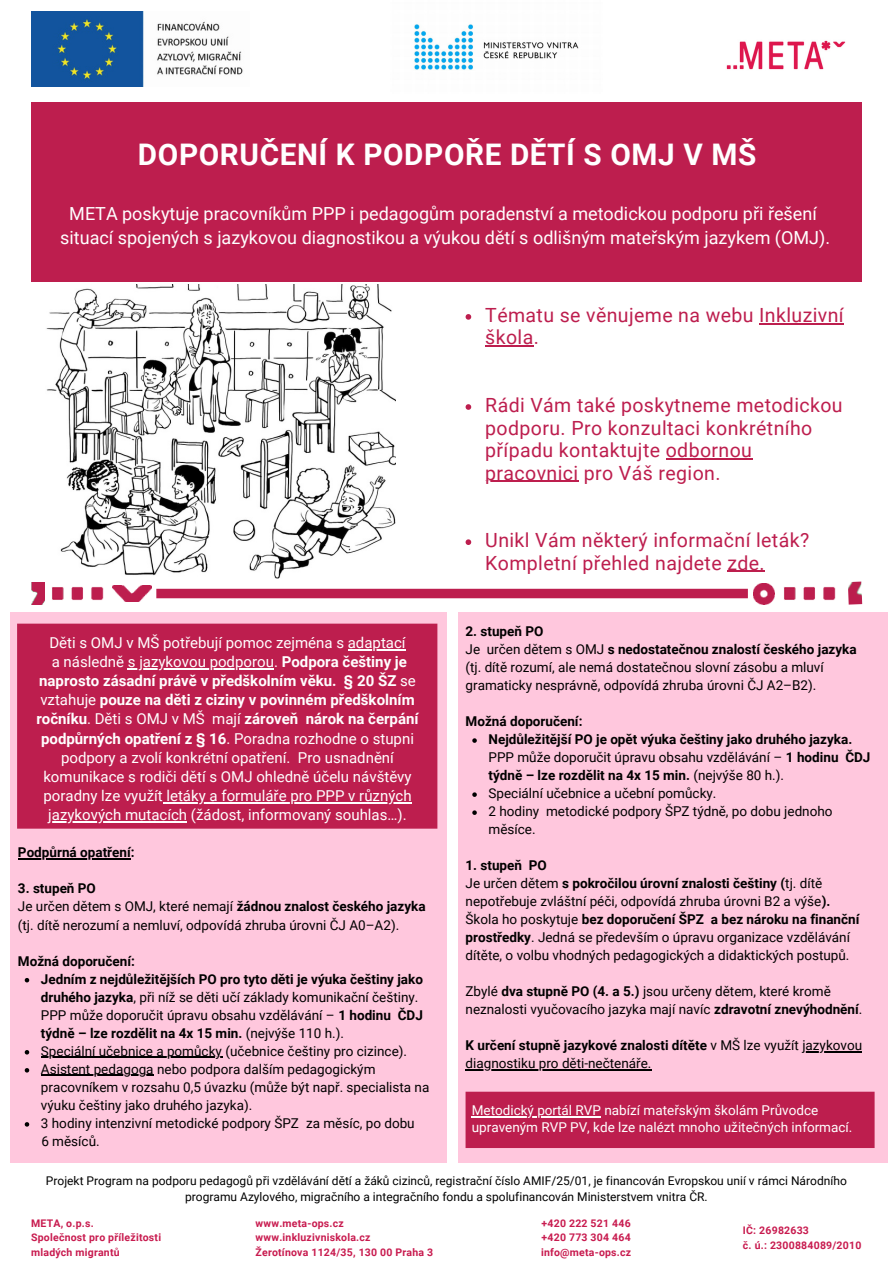
<style>
.page{position:relative;width:894px;height:1264px;background:#fff}
.page>*{position:absolute;margin:0;border:0;box-sizing:border-box;transform-origin:0 0}
.t1{font:700 29.7px "Roboto";letter-spacing:.02em;color:#fff}
.t2{font:19.5px/22.5px "Roboto";letter-spacing:.02em;color:#bd1e4e}
.t3{font:18px "Roboto";color:#fff}
.t4{font:15px/19.2px "Roboto";color:#fff;text-align:center}
.t5{font:13.5px/18px "Roboto";color:#000}
.t6{font:700 13.5px/18px "Roboto";color:#000}
.t7{font:13.5px/17px "Roboto";color:#fff}
.t8{font:12px/15.8px "Roboto";color:#000;text-align:center}
.t9{font:700 10.5px "Roboto";letter-spacing:.02em;color:#c81b4f}
.s1{font-weight:700}
.s2{font-weight:400}
</style>
<div class="page">
<div style="left:10px;top:612px;width:436px;height:551px;background:#ffc7dd"></div>
<div style="left:458px;top:612px;width:429px;height:551px;background:#ffc7dd"></div>
<div style="left:467px;top:1093px;width:405px;height:52px;background:#bd1e4e"></div>
<svg style="left:870px;top:1143px;width:4px;height:4px"></svg>
<svg style="left:465px;top:1095px;width:2px;height:48px"></svg>
<svg style="left:465px;top:1143px;width:4px;height:4px"></svg>
<hr style="left:870px;top:1095px;width:4px;height:48px;background:#bd1e4e">
<hr style="left:469px;top:1143px;width:401px;height:4px;background:#bd1e4e">
<svg style="left:870px;top:1091px;width:4px;height:4px"></svg>
<svg style="left:465px;top:1091px;width:4px;height:4px"></svg>
<svg style="left:469px;top:1091px;width:401px;height:2px"></svg>
<div style="left:31px;top:102px;width:830px;height:179px;background:#bd1e4e"></div>
<img style="left:414px;top:24px;width:165px;height:46px">
<img style="left:726px;top:40px;width:120px;height:30px">
<img style="left:31px;top:12px;width:212px;height:74px">
<img style="left:112px;top:585px;width:40px;height:16px">
<img style="left:52px;top:587px;width:51px;height:13px">
<img style="left:31px;top:582px;width:14px;height:22px">
<svg style="left:156px;top:588px;width:591px;height:10px;background:#c22f5b"></svg>
<img style="left:848px;top:581px;width:13px;height:23px">
<img style="left:753px;top:583px;width:21px;height:21px">
<img style="left:783px;top:586px;width:51px;height:14px">
<div style="left:19px;top:625px;width:416px;height:201px;background:#bd1e4e"></div>
<svg style="left:433px;top:824px;width:4px;height:4px"></svg>
<svg style="left:17px;top:627px;width:2px;height:197px"></svg>
<svg style="left:17px;top:824px;width:4px;height:4px"></svg>
<hr style="left:433px;top:627px;width:4px;height:197px;background:#bd1e4e">
<hr style="left:21px;top:824px;width:412px;height:4px;background:#bd1e4e">
<svg style="left:433px;top:623px;width:4px;height:4px"></svg>
<svg style="left:17px;top:623px;width:4px;height:4px"></svg>
<svg style="left:21px;top:623px;width:412px;height:2px"></svg>
<img style="left:46px;top:284px;width:349px;height:294px">
<svg style="left:472px;top:738px;width:4px;height:4px"></svg>
<svg style="left:472px;top:792px;width:4px;height:5px"></svg>
<svg style="left:472px;top:810px;width:4px;height:5px"></svg>
<hr style="left:802px;top:1051px;width:60px;height:1px;background:#000">
<hr style="left:465px;top:1069px;width:186px;height:1px;background:#000">
<svg style="left:465px;top:314px;width:6px;height:6px"></svg>
<hr style="left:759px;top:323px;width:84px;height:1px;background:#bd1e4e">
<hr style="left:485px;top:345px;width:48px;height:2px;background:#bd1e4e">
<svg style="left:465px;top:404px;width:6px;height:6px"></svg>
<hr style="left:665px;top:458px;width:87px;height:1px;background:#bd1e4e">
<hr style="left:485px;top:481px;width:93px;height:1px;background:#bd1e4e">
<svg style="left:465px;top:539px;width:6px;height:6px"></svg>
<hr style="left:727px;top:571px;width:37px;height:1px;background:#bd1e4e">
<hr style="left:471px;top:1116px;width:130px;height:1px;background:#fff">
<svg style="left:25px;top:978px;width:4px;height:4px"></svg>
<svg style="left:25px;top:1050px;width:4px;height:4px"></svg>
<hr style="left:41px;top:1056px;width:181px;height:1px;background:#000">
<svg style="left:25px;top:1068px;width:4px;height:4px"></svg>
<hr style="left:41px;top:1074px;width:113px;height:1px;background:#000">
<svg style="left:25px;top:1122px;width:4px;height:4px"></svg>
<hr style="left:18px;top:858px;width:113px;height:1px;background:#000">
<hr style="left:348px;top:649px;width:57px;height:1px;background:#fff">
<hr style="left:128px;top:668px;width:146px;height:1px;background:#fff">
<hr style="left:163px;top:802px;width:248px;height:1px;background:#fff">
<hr style="left:48px;top:821px;width:139px;height:1px;background:#fff">
<p class="t1" style="left:138px;top:138px;width:619px">DOPORUČENÍ K PODPOŘE DĚTÍ S OMJ V MŠ</p>
<p class="t3" style="left:69px;top:203px;width:748px">META poskytuje pracovníkům PPP i pedagogům poradenství a metodickou podporu při řešení</p>
<p class="t3" style="left:60px;top:228px;width:771px">situací spojených s jazykovou diagnostikou a výukou dětí s odlišným mateřským jazykem (OMJ).</p>
<p class="t2" style="left:485px;top:304px;width:360px">Tématu se věnujeme na webu Inkluzivní škola.</p>
<p class="t2" style="left:485px;top:394px;width:359px">Rádi Vám také poskytneme metodickou podporu. Pro konzultaci konkrétního případu kontaktujte odbornou pracovnici pro Váš region.</p>
<p class="t4" style="left:49px;top:633px;width:357px">Děti s OMJ v MŠ potřebují pomoc zejména s adaptací</p>
<p class="t4" style="left:36px;top:652px;width:383px">a následně s jazykovou podporou. <span class="s1">Podpora češtiny je naprosto zásadní právě v předškolním věku. § 20 ŠZ</span> se vztahuje <span class="s1">pouze na děti z ciziny v povinném předškolním ročníku</span>. Děti s OMJ v MŠ mají <span class="s1">zároveň nárok na čerpání podpůrných opatření z § 16</span>. Poradna rozhodne o stupni podpory a zvolí konkrétní opatření. Pro usnadnění komunikace s rodiči dětí s OMJ ohledně účelu návštěvy poradny lze využít letáky a formuláře pro PPP v různých jazykových mutacích (žádost, informovaný souhlas…).</p>
<p class="t6" style="left:18px;top:843px;width:118px">Podpůrná opatření:</p>
<p class="t6" style="left:18px;top:879px;width:79px">3. stupeň PO</p>
<p class="t5" style="left:18px;top:897px;width:409px">Je určen dětem s OMJ, které nemají <span class="s1">žádnou znalost českého jazyka </span>(tj. dítě nerozumí a nemluví, odpovídá zhruba úrovni ČJ A0–A2).</p>
<p class="t6" style="left:18px;top:951px;width:118px">Možná doporučení:</p>
<p class="t6" style="left:41px;top:969px;width:383px">Jedním z nejdůležitějších PO pro tyto děti je výuka češtiny jako druhého jazyka<span class="s2">, při níž se děti učí základy komunikační češtiny.<br>PPP může doporučit úpravu obsahu vzdělávání –</span> 1 hodinu ČDJ týdně – lze rozdělit na 4x 15 min. <span class="s2">(nejvýše 110 h.).</span></p>
<p class="t5" style="left:41px;top:1042px;width:367px">Speciální učebnice a pomůcky (učebnice češtiny pro cizince).</p>
<p class="t5" style="left:41px;top:1060px;width:390px">Asistent pedagoga nebo podpora dalším pedagogickým pracovníkem v rozsahu 0,5 úvazku (může být např. specialista na výuku češtiny jako druhého jazyka).</p>
<p class="t5" style="left:41px;top:1114px;width:375px">3 hodiny intenzivní metodické podpory ŠPZ za měsíc, po dobu</p>
<p class="t5" style="left:41px;top:1132px;width:60px">6 měsíců.</p>
<p class="t2" style="left:485px;top:529px;width:325px">Unikl Vám některý informační leták?<br>Kompletní přehled najdete zde.</p>
<p class="t6" style="left:465px;top:622px;width:79px">2. stupeň PO</p>
<p class="t5" style="left:465px;top:640px;width:392px">Je určen dětem s OMJ <span class="s1">s nedostatečnou znalostí českého jazyka </span>(tj. dítě rozumí, ale nemá dostatečnou slovní zásobu a mluví gramaticky nesprávně, odpovídá zhruba úrovni ČJ A2–B2).</p>
<p class="t6" style="left:465px;top:712px;width:118px">Možná doporučení:</p>
<p class="t6" style="left:488px;top:730px;width:383px">Nejdůležitější PO je opět výuka češtiny jako druhého jazyka.<br><span class="s2">PPP může doporučit úpravu obsahu vzdělávání –</span> 1 hodinu ČDJ týdně – lze rozdělit na 4x 15 min. <span class="s2">(nejvýše 80 h.).</span></p>
<p class="t5" style="left:488px;top:784px;width:229px">Speciální učebnice a učební pomůcky.</p>
<p class="t5" style="left:488px;top:802px;width:345px">2 hodiny metodické podpory ŠPZ týdně, po dobu jednoho měsíce.</p>
<p class="t6" style="left:465px;top:856px;width:83px">1. stupeň PO</p>
<p class="t5" style="left:465px;top:874px;width:366px">Je určen dětem <span class="s1">s pokročilou úrovní znalosti češtiny (</span>tj. dítě nepotřebuje zvláštní péči, odpovídá zhruba úrovni B2 a výše<span class="s1">).</span></p>
<p class="t5" style="left:465px;top:910px;width:395px">Škola ho poskytuje <span class="s1">bez doporučení ŠPZ a bez nároku na finanční prostředky</span>. Jedná se především o úpravu organizace vzdělávání dítěte, o volbu vhodných pedagogických a didaktických postupů.</p>
<p class="t5" style="left:465px;top:982px;width:398px">Zbylé <span class="s1">dva stupně PO (4. a 5.)</span> jsou určeny dětem, které kromě neznalosti vyučovacího jazyka mají navíc <span class="s1">zdravotní znevýhodnění</span>.</p>
<p class="t5" style="left:465px;top:1036px;width:398px"><span class="s1">K určení stupně jazykové znalosti dítěte</span> v MŠ lze využít jazykovou diagnostiku pro děti-nečtenáře.</p>
<p class="t7" style="left:471px;top:1102px;width:382px">Metodický portál RVP nabízí mateřským školám Průvodce upraveným RVP PV, kde lze nalézt mnoho užitečných informací.</p>
<p class="t8" style="left:46px;top:1173px;width:802px">Projekt Program na podporu pedagogů při vzdělávání dětí a žáků cizinců, registrační číslo AMIF/25/01, je financován Evropskou unií v rámci Národního programu Azylového, migračního a integračního fondu a spolufinancován Ministerstvem vnitra ČR.</p>
<p class="t9" style="left:31px;top:1217px;width:64px">META, o.p.s.</p>
<p class="t9" style="left:31px;top:1231px;width:131px">Společnost pro příležitosti</p>
<p class="t9" style="left:31px;top:1246px;width:90px">mladých migrantů</p>
<p class="t9" style="left:541px;top:1217px;width:91px">+420 222 521 446</p>
<p class="t9" style="left:541px;top:1231px;width:91px">+420 773 304 464</p>
<p class="t9" style="left:541px;top:1246px;width:92px">info@meta-ops.cz</p>
<p class="t9" style="left:255px;top:1217px;width:90px">www.meta-ops.cz</p>
<p class="t9" style="left:255px;top:1231px;width:116px">www.inkluzivniskola.cz</p>
<p class="t9" style="left:255px;top:1246px;width:179px">Žerotínova 1124/35, 130 00 Praha 3</p>
<p class="t9" style="left:742px;top:1224px;width:68px">IČ: 26982633</p>
<p class="t9" style="left:742px;top:1238px;width:120px">č. ú.: 2300884089/2010</p>
</div>
